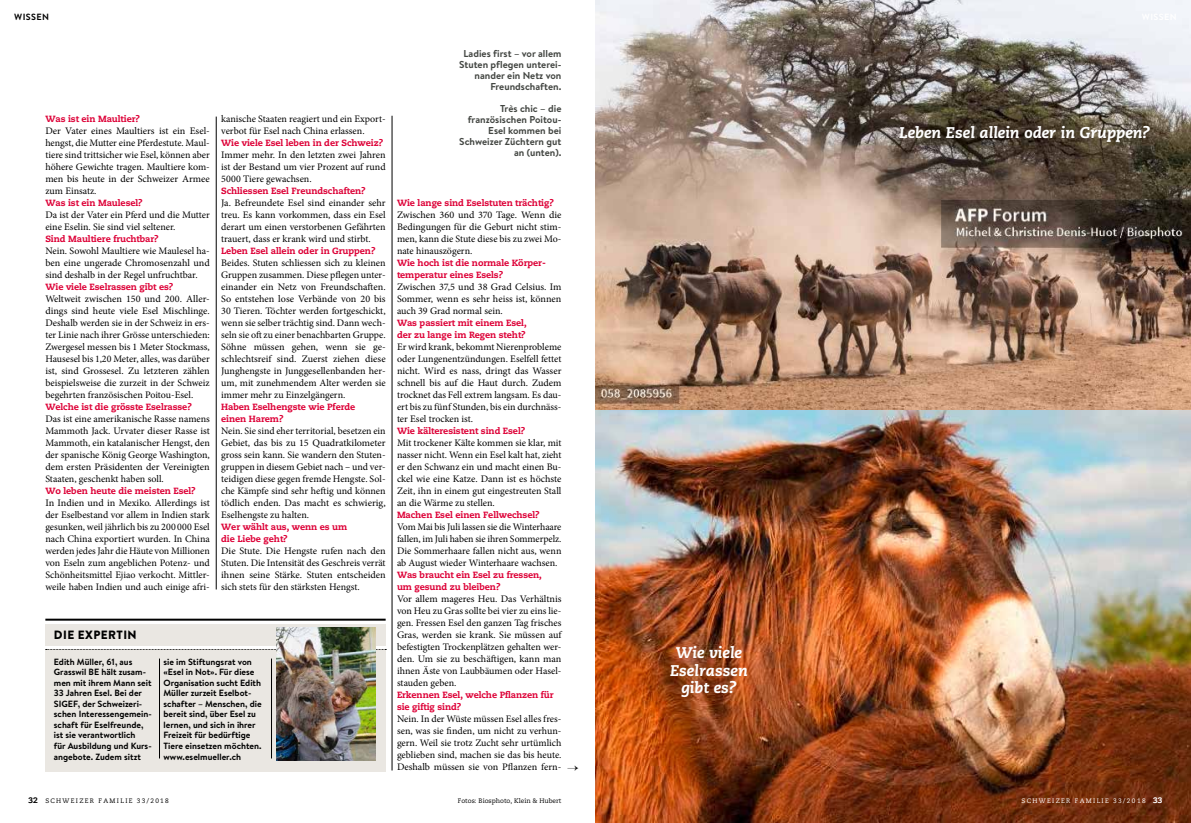
<style>
.page{position:relative;width:1191px;height:823px;background:#fff}
.page>*{position:absolute;margin:0;border:0;box-sizing:border-box;transform-origin:0 0}
.t1{font:italic 800 15.5px/17.5px "Caecilia";color:#fff;text-align:center}
.t2{font:900 12px "Brandon Text";letter-spacing:.04em;color:#000}
.t3{font:10px/12px "Minion Pro";color:#000;text-align:justify}
.t4{font:700 10px/11px "Brandon Text";color:#444743;text-align:right}
.t5{font:800 9px/12px "Caecilia";letter-spacing:-.01em;color:#dd0037}
.t6{font:700 9px/10.5px "Brandon Text";color:#000}
.t7{font:700 9px "Brandon Grotesque";letter-spacing:.04em;color:#000}
.t8{font:6.5px "Caecilia";color:#000}
.t9{font:6.5px "Caecilia";letter-spacing:.2em;color:#000}
.t10{font:6.5px "Caecilia";letter-spacing:.2em;color:#fff}
.s1{font-weight:800;font-size:8px}
</style>
<div class="page">
<img style="left:595px;top:0;width:596px;height:410px">
<img style="left:595px;top:410px;width:596px;height:412px">
<div style="left:45px;top:649px;width:341px;height:122px;background:#eae7e2"></div>
<div style="left:45px;top:623px;width:341px;height:21px;background:#eae7e2"></div>
<hr style="left:159px;top:658px;width:1px;height:100px;background:#000">
<hr style="left:271px;top:658px;width:1px;height:100px;background:#000">
<hr style="left:45px;top:618px;width:341px;height:2px;background:#000">
<hr style="left:392px;top:116px;width:1px;height:654px;background:#000">
<hr style="left:216px;top:116px;width:1px;height:473px;background:#000">
<img style="left:277px;top:627px;width:99px;height:133px">
<p class="t7" style="left:14px;top:11px;width:36px">WISSEN</p>
<p class="t4" style="left:459px;top:48px;width:104px">Ladies first – vor allem<br>Stuten pflegen unterei&shy;nander ein Netz von<br>Freundschaften.</p>
<p class="t4" style="left:459px;top:103px;width:104px">Très chic – die französischen Poitou-<br>Esel kommen bei<br>Schweizer Züchtern gut an (unten).</p>
<p class="t3" style="left:221px;top:112px;width:166px">kanische Staaten reagiert und ein Export&shy;verbot für Esel nach China erlassen.</p>
<p class="t5" style="left:221px;top:136px;width:163px">Wie viele Esel leben in der Schweiz?</p>
<p class="t3" style="left:221px;top:148px;width:166px">Immer mehr. In den letzten zwei Jahren ist der Bestand um vier Prozent auf rund 5000 Tiere gewachsen.</p>
<p class="t5" style="left:221px;top:184px;width:146px">Schliessen Esel Freundschaften?</p>
<p class="t3" style="left:221px;top:196px;width:166px">Ja. Befreundete Esel sind einander sehr treu. Es kann vorkommen, dass ein Esel derart um einen verstorbenen Gefährten trauert, dass er krank wird und stirbt.</p>
<p class="t5" style="left:221px;top:244px;width:156px">Leben Esel allein oder in Gruppen?</p>
<p class="t3" style="left:221px;top:256px;width:166px">Beides. Stuten schliessen sich zu kleinen Gruppen zusammen. Diese pflegen unter&shy;einander ein Netz von Freundschaften.<br>So entstehen lose Verbände von 20 bis 30 Tieren. Töchter werden fortgeschickt, wenn sie selber trächtig sind. Dann wech&shy;seln sie oft zu einer benachbarten Gruppe.<br>Söhne müssen gehen, wenn sie ge&shy;schlechtsreif sind. Zuerst ziehen diese Junghengste in Junggesellenbanden her&shy;um, mit zunehmendem Alter werden sie immer mehr zu Einzelgängern.</p>
<p class="t5" style="left:221px;top:400px;width:136px">Haben Eselhengste wie Pferde einen Harem?</p>
<p class="t3" style="left:221px;top:424px;width:166px">Nein. Sie sind eher territorial, besetzen ein Gebiet, das bis zu 15 Quadratkilometer gross sein kann. Sie wandern den Stuten&shy;gruppen in diesem Gebiet nach – und ver&shy;teidigen diese gegen fremde Hengste. Sol&shy;che Kämpfe sind sehr heftig und können tödlich enden. Das macht es schwierig, Eselhengste zu halten.</p>
<p class="t5" style="left:221px;top:520px;width:128px">Wer wählt aus, wenn es um die Liebe geht?</p>
<p class="t3" style="left:221px;top:544px;width:166px">Die Stute. Die Hengste rufen nach den Stuten. Die Intensität des Geschreis verrät ihnen seine Stärke. Stuten entscheiden sich stets für den stärksten Hengst.</p>
<p class="t5" style="left:45px;top:112px;width:96px">Was ist ein Maultier?</p>
<p class="t3" style="left:45px;top:124px;width:166px">Der Vater eines Maultiers ist ein Esel&shy;hengst, die Mutter eine Pferdestute. Maul&shy;tiere sind trittsicher wie Esel, können aber höhere Gewichte tragen. Maultiere kom&shy;men bis heute in der Schweizer Armee zum Einsatz.</p>
<p class="t5" style="left:45px;top:196px;width:99px">Was ist ein Maulesel?</p>
<p class="t3" style="left:45px;top:208px;width:166px">Da ist der Vater ein Pferd und die Mutter eine Eselin. Sie sind viel seltener.</p>
<p class="t5" style="left:45px;top:232px;width:115px">Sind Maultiere fruchtbar?</p>
<p class="t3" style="left:45px;top:244px;width:166px">Nein. Sowohl Maultiere wie Maulesel ha&shy;ben eine ungerade Chromosenzahl und sind deshalb in der Regel unfruchtbar.</p>
<p class="t5" style="left:45px;top:280px;width:129px">Wie viele Eselrassen gibt es?</p>
<p class="t3" style="left:45px;top:292px;width:166px">Weltweit zwischen 150 und 200. Aller&shy;dings sind heute viele Esel Mischlinge.<br>Deshalb werden sie in der Schweiz in ers&shy;ter Linie nach ihrer Grösse unterschieden:<br>Zwergesel messen bis 1 Meter Stockmass, Hausesel bis 1,20 Meter, alles, was darüber ist, sind Grossesel. Zu letzteren zählen beispielsweise die zurzeit in der Schweiz begehrten französischen Poitou-Esel.</p>
<p class="t5" style="left:45px;top:400px;width:148px">Welche ist die grösste Eselrasse?</p>
<p class="t3" style="left:45px;top:412px;width:166px">Das ist eine amerikanische Rasse namens Mammoth Jack. Urvater dieser Rasse ist Mammoth, ein katalanischer Hengst, den der spanische König George Washington, dem ersten Präsidenten der Vereinigten Staaten, geschenkt haben soll.</p>
<p class="t5" style="left:45px;top:484px;width:152px">Wo leben heute die meisten Esel?</p>
<p class="t3" style="left:45px;top:496px;width:166px">In Indien und in Mexiko. Allerdings ist der Eselbestand vor allem in Indien stark gesunken, weil jährlich bis zu 200000 Esel nach China exportiert wurden. In China werden jedes Jahr die Häute von Millionen von Eseln zum angeblichen Potenz- und Schönheitsmittel Ejiao verkocht. Mittler&shy;weile haben Indien und auch einige afri-</p>
<h1 class="t1" style="left:899px;top:124px;width:252px">Leben Esel allein oder in Gruppen?</h1>
<p class="t5" style="left:397px;top:196px;width:158px">Wie lange sind Eselstuten trächtig?</p>
<p class="t3" style="left:397px;top:208px;width:166px">Zwischen 360 und 370 Tage. Wenn die Bedingungen für die Geburt nicht stim&shy;men, kann die Stute diese bis zu zwei Mo&shy;nate hinauszögern.</p>
<p class="t5" style="left:397px;top:256px;width:150px">Wie hoch ist die normale Körper&shy;temperatur eines Esels?</p>
<p class="t3" style="left:397px;top:280px;width:166px">Zwischen 37,5 und 38 Grad Celsius. Im Sommer, wenn es sehr heiss ist, können auch 39 Grad normal sein.</p>
<p class="t5" style="left:397px;top:316px;width:131px">Was passiert mit einem Esel, der zu lange im Regen steht?</p>
<p class="t3" style="left:397px;top:340px;width:166px">Er wird krank, bekommt Nierenprobleme oder Lungenentzündungen. Eselfell fettet nicht. Wird es nass, dringt das Wasser schnell bis auf die Haut durch. Zudem trocknet das Fell extrem langsam. Es dau&shy;ert bis zu fünf Stunden, bis ein durchnäss&shy;ter Esel trocken ist.</p>
<p class="t5" style="left:397px;top:424px;width:130px">Wie kälteresistent sind Esel?</p>
<p class="t3" style="left:397px;top:436px;width:166px">Mit trockener Kälte kommen sie klar, mit nasser nicht. Wenn ein Esel kalt hat, zieht er den Schwanz ein und macht einen Bu&shy;ckel wie eine Katze. Dann ist es höchste Zeit, ihn in einem gut eingestreuten Stall an die Wärme zu stellen.</p>
<p class="t5" style="left:397px;top:508px;width:144px">Machen Esel einen Fellwechsel?</p>
<p class="t3" style="left:397px;top:520px;width:166px">Vom Mai bis Juli lassen sie die Winterhaare fallen, im Juli haben sie ihren Sommerpelz.<br>Die Sommerhaare fallen nicht aus, wenn ab August wieder Winterhaare wachsen.</p>
<p class="t5" style="left:397px;top:568px;width:146px">Was braucht ein Esel zu fressen, um gesund zu bleiben?</p>
<p class="t3" style="left:397px;top:592px;width:166px">Vor allem mageres Heu. Das Verhältnis von Heu zu Gras sollte bei vier zu eins lie&shy;gen. Fressen Esel den ganzen Tag frisches Gras, werden sie krank. Sie müssen auf befestigten Trockenplätzen gehalten wer&shy;den. Um sie zu beschäftigen, kann man ihnen Äste von Laubbäumen oder Hasel&shy;stauden geben.</p>
<p class="t5" style="left:397px;top:688px;width:158px">Erkennen Esel, welche Pflanzen für sie giftig sind?</p>
<p class="t3" style="left:397px;top:712px;width:166px">Nein. In der Wüste müssen Esel alles fres&shy;sen, was sie finden, um nicht zu verhun&shy;gern. Weil sie trotz Zucht sehr urtümlich geblieben sind, machen sie das bis heute.<br>Deshalb müssen sie von Pflanzen fern-</p>
<p class="t2" style="left:54px;top:625px;width:84px">DIE EXPERTIN</p>
<h1 class="t1" style="left:670px;top:644px;width:79px">Wie viele<br>Eselrassen gibt es?</h1>
<p class="t6" style="left:54px;top:656px;width:99px">Edith Müller, 61, aus<br>Grasswil BE hält zusam&shy;men mit ihrem Mann seit<br>33 Jahren Esel. Bei der<br>SIGEF, der Schweizeri&shy;schen Interessengemein&shy;schaft für Eselfreunde, ist sie verantwortlich<br>für Ausbildung und Kurs&shy;angebote. Zudem sitzt</p>
<p class="t6" style="left:163px;top:656px;width:100px">sie im Stiftungsrat von «Esel in Not». Für diese<br>Organisation sucht Edith<br>Müller zurzeit Eselbot&shy;schafter – Menschen, die bereit sind, über Esel zu lernen, und sich in ihrer<br>Freizeit für bedürftige<br>Tiere einsetzen möchten. www.eselmueller.ch</p>
<p class="t9" style="left:28px;top:796px;width:142px"><span class="s1">32</span> SCHWEIZER FAMILIE 33/2018</p>
<p class="t10" style="left:1021px;top:796px;width:142px">SCHWEIZER FAMILIE 33/2018 <span class="s1">33</span></p>
<p class="t8" style="left:458px;top:796px;width:105px">Fotos: Biosphoto, Klein &amp; Hubert</p>
</div>
